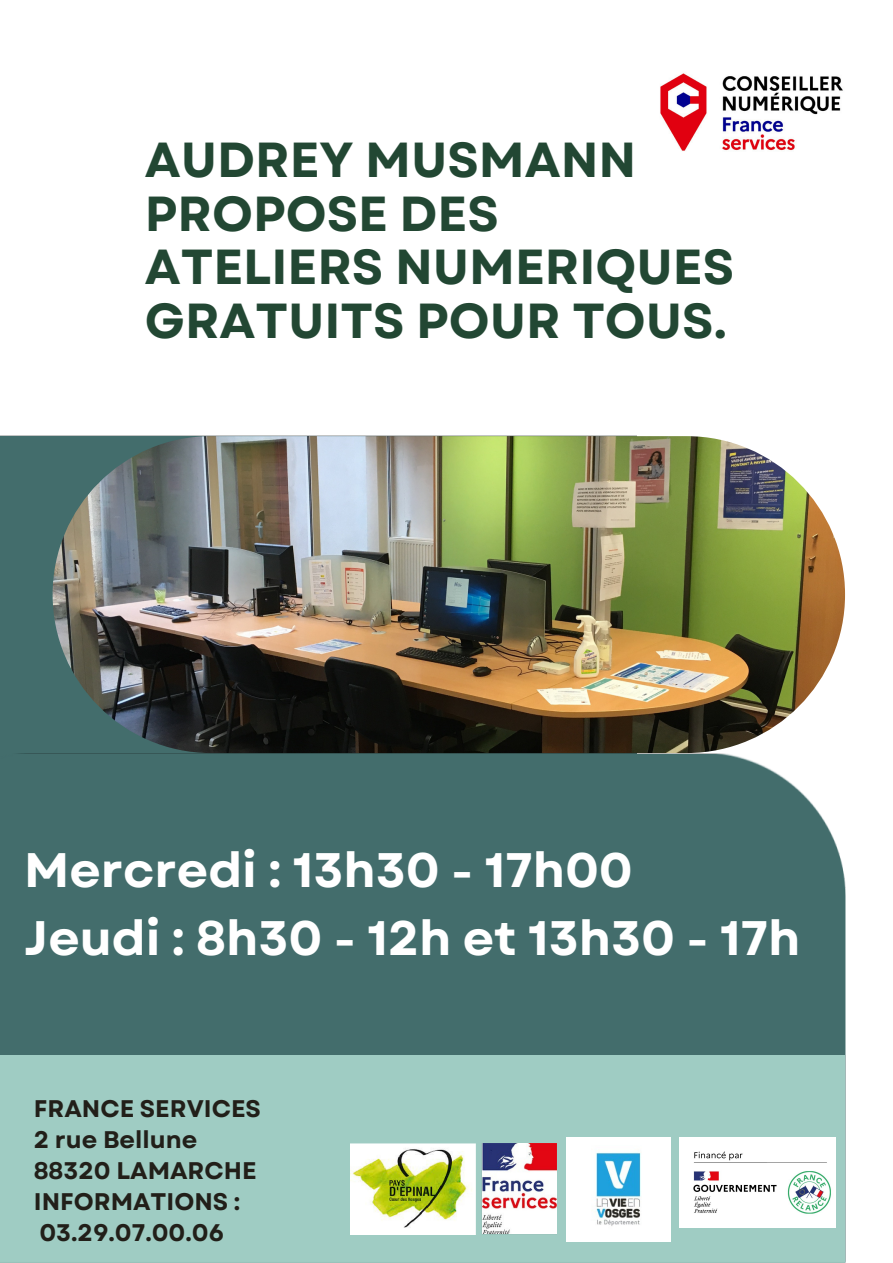
<style>
.page{position:relative;width:893px;height:1263px;background:#fff}
.page>*{position:absolute;margin:0;border:0;box-sizing:border-box;transform-origin:0 0}
.t1{font:700 49.12px/53.4px "Garet";color:#224733}
.t2{font:700 48.38px/67.6px "Garet";color:#fff}
.t3{font:700 24px "Garet";color:#221f19}
</style>
<div class="page">
<div style="left:0;top:436px;width:199px;height:317px;background:#436d6c"></div>
<div style="left:0;top:753px;width:845px;height:509px;background:#436d6c"></div>
<img style="left:53px;top:436px;width:792px;height:317px;border-radius:158px">
<div style="left:0;top:1055px;width:844px;height:208px;background:#9fccc3"></div>
<img style="left:350px;top:1143px;width:207px;height:92px">
<img style="left:660px;top:73px;width:183px;height:78px">
<img style="left:680px;top:1137px;width:155px;height:90px">
<img style="left:566px;top:1137px;width:104px;height:104px">
<p class="t1" style="left:145px;top:134px;width:591px">AUDREY MUSMANN<br>PROPOSE DES<br>ATELIERS NUMERIQUES<br>GRATUITS POUR TOUS.</p>
<p class="t2" style="left:24px;top:836px;width:777px">Mercredi : 13h30 - 17h00<br>Jeudi : 8h30 - 12h et 13h30 - 17h</p>
<p class="t3" style="left:34px;top:1091px;width:229px">FRANCE SERVICES</p>
<p class="t3" style="left:34px;top:1122px;width:165px">2 rue Bellune</p>
<p class="t3" style="left:34px;top:1153px;width:224px">88320 LAMARCHE</p>
<p class="t3" style="left:34px;top:1184px;width:208px">INFORMATIONS :</p>
<p class="t3" style="left:39px;top:1215px;width:186px">03.29.07.00.06</p>
</div>
